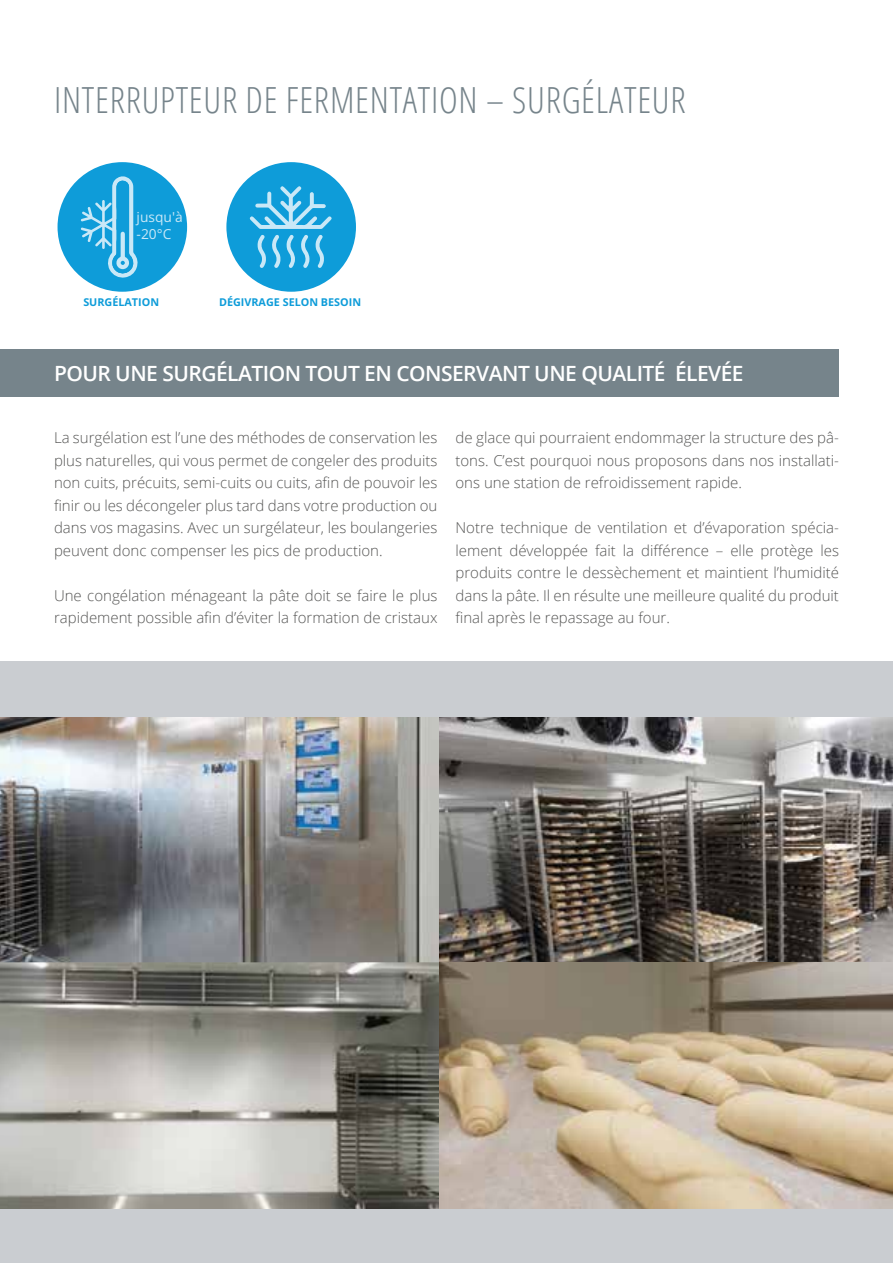
<style>
.page{position:relative;width:893px;height:1263px;background:#fff}
.page>*{position:absolute;margin:0;border:0;box-sizing:border-box;transform-origin:0 0}
.t1{font:300 36px "Open Sans Condensed";letter-spacing:.02em;color:#76848b}
.t2{font:600 21px "Open Sans";letter-spacing:-.025em;color:#fff}
.t3{font:300 15px/22.5px "Open Sans";color:#575756;text-align:justify}
.t4{font:13.8px/16.5px "Open Sans";color:#c9e8f7}
.t5{font:700 10.8px "Open Sans";color:#0e9cd9}
</style>
<div class="page">
<div style="left:0;top:661px;width:893px;height:602px;background:#cacdd1"></div>
<img style="left:0;top:718px;width:893px;height:244px">
<div style="left:0;top:349px;width:839px;height:47px;background:#76848b"></div>
<div style="left:58px;top:162px;width:129px;height:130px;background:#0e9cd9;border-radius:50%"></div>
<svg style="left:81px;top:176px;width:57px;height:102px"></svg>
<div style="left:226px;top:162px;width:130px;height:130px;background:#0e9cd9;border-radius:50%"></div>
<svg style="left:250px;top:186px;width:82px;height:43px"></svg>
<svg style="left:301px;top:235px;width:23px;height:33px"></svg>
<svg style="left:257px;top:235px;width:9px;height:33px"></svg>
<svg style="left:272px;top:235px;width:23px;height:33px"></svg>
<img style="left:0;top:962px;width:893px;height:247px">
<h1 class="t1" style="left:54px;top:85px;width:633px">INTERRUPTEUR DE FERMENTATION – SURGÉLATEUR</h1>
<p class="t4" style="left:137px;top:211px;width:48px">jusqu'à -20°C</p>
<p class="t5" style="left:83px;top:296px;width:77px">SURGÉLATION</p>
<p class="t5" style="left:219px;top:296px;width:143px">DÉGIVRAGE SELON BESOIN</p>
<h2 class="t2" style="left:54px;top:365px;width:691px">POUR UNE SURGÉLATION TOUT EN CONSERVANT UNE QUALITÉ ÉLEVÉE</h2>
<p class="t3" style="left:54px;top:428px;width:385px">La surgélation est l’une des méthodes de conservation les plus naturelles, qui vous permet de congeler des produits non cuits, précuits, semi-cuits ou cuits, afin de pouvoir les finir ou les décongeler plus tard dans votre production ou dans vos magasins. Avec un surgélateur, les boulangeries peuvent donc compenser les pics de production.</p>
<p class="t3" style="left:54px;top:585px;width:385px">Une congélation ménageant la pâte doit se faire le plus rapidement possible afin d’éviter la formation de cristaux</p>
<p class="t3" style="left:455px;top:428px;width:385px">de glace qui pourraient endommager la structure des pâ&shy;tons. C’est pourquoi nous proposons dans nos installati&shy;ons une station de refroidissement rapide.</p>
<p class="t3" style="left:455px;top:518px;width:385px">Notre technique de ventilation et d’évaporation spécia&shy;lement développée fait la différence – elle protège les produits contre le dessèchement et maintient l’humidité dans la pâte. Il en résulte une meilleure qualité du produit final après le repassage au four.</p>
</div>
